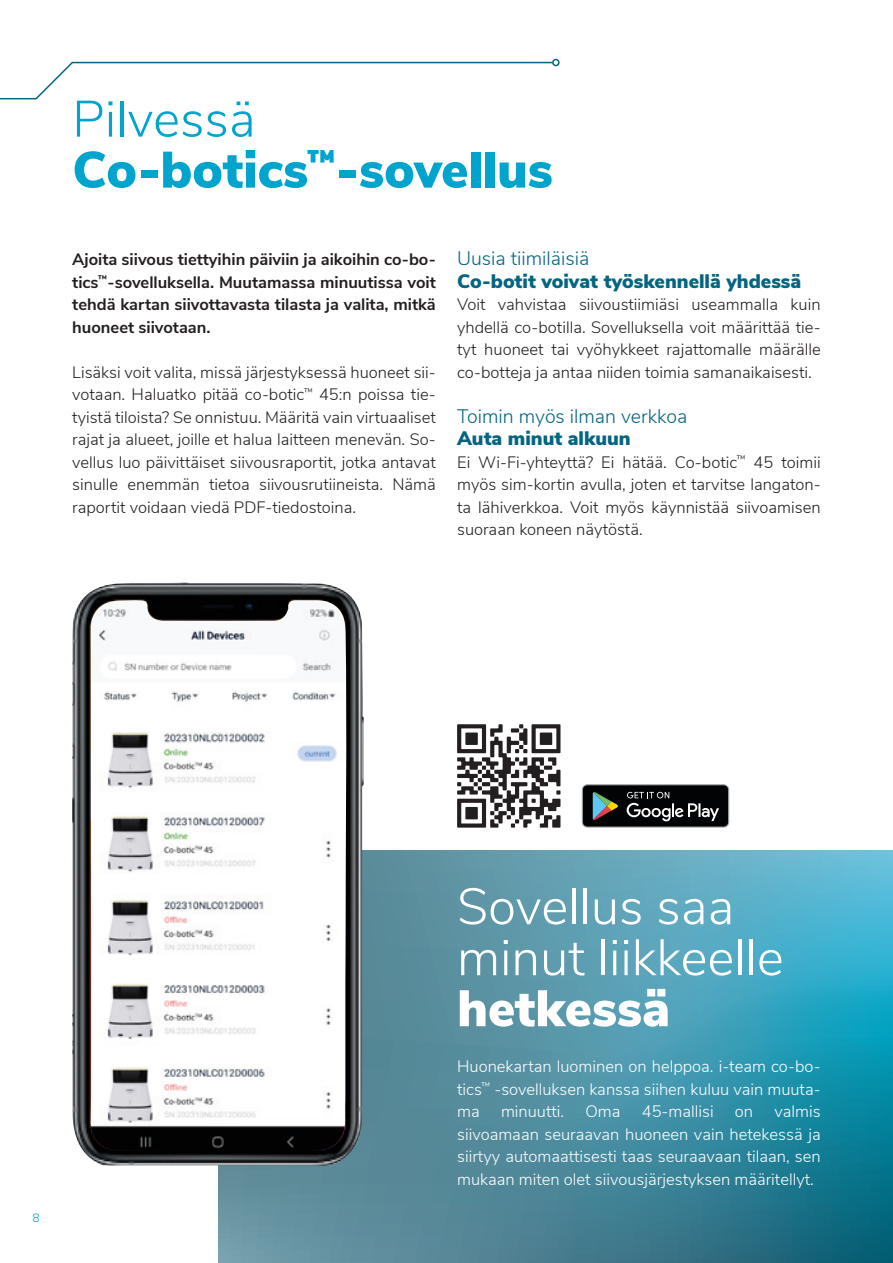
<style>
.page{position:relative;width:893px;height:1263px;background:#fff}
.page>*{position:absolute;margin:0;border:0;box-sizing:border-box;transform-origin:0 0}
.t1{font:300 51px/51px "Nunito Sans";color:#fff}
.t2{font:900 51px "Nunito Sans";color:#00a4cd}
.t3{font:300 51px "Nunito Sans";color:#00a4cd}
.t4{font:900 19.5px "Nunito Sans";color:#056580}
.t5{font:300 19.5px "Nunito Sans";color:#056580}
.t6{font:300 16.5px/22.5px "Nunito Sans";color:#231f20;text-align:justify}
.t7{font:300 16.5px/22.5px "Nunito Sans";color:#fff;text-align:justify}
.t8{font:700 16.5px/22.5px "Nunito Sans";color:#231f20;text-align:justify}
.p_caption-right{font:300 12px "Nunito Sans";color:#00a4cd}
.s1{font-weight:900}
</style>
<div class="page">
<svg style="left:218px;top:850px;width:675px;height:413px;background:#4892a6"></svg>
<img style="left:72px;top:582px;width:293px;height:583px">
<img style="left:90px;top:599px;width:257px;height:553px">
<svg style="left:457px;top:724px;width:103px;height:104px"></svg>
<svg style="left:582px;top:784px;width:147px;height:44px;background:#2e3130"></svg>
<svg style="left:0;top:61px;width:554px;height:39px"></svg>
<div style="left:552px;top:59px;width:8px;height:7px;border:2px solid #056580;border-radius:50%"></div>
<p class="t3" style="left:72px;top:82px;width:185px">Pilvessä</p>
<p class="t2" style="left:72px;top:132px;width:482px">Co-botics<sup>™</sup>-sovellus</p>
<p class="t8" style="left:72px;top:247px;width:365px">Ajoita siivous tiettyihin päiviin ja aikoihin co-bo&shy;tics<sup>™</sup>-sovelluksella. Muutamassa minuutissa voit tehdä kartan siivottavasta tilasta ja valita, mitkä huoneet siivotaan.</p>
<p class="t6" style="left:72px;top:360px;width:365px">Lisäksi voit valita, missä järjestyksessä huoneet sii&shy;votaan. Haluatko pitää co-botic<sup>™</sup> 45:n poissa tie&shy;tyistä tiloista? Se onnistuu. Määritä vain virtuaaliset rajat ja alueet, joille et halua laitteen menevän. So&shy;vellus luo päivittäiset siivousraportit, jotka antavat sinulle enemmän tietoa siivousrutiineista. Nämä raportit voidaan viedä PDF-tiedostoina.</p>
<p class="t5" style="left:457px;top:244px;width:134px">Uusia tiimiläisiä</p>
<p class="t4" style="left:457px;top:266px;width:346px">Co-botit voivat työskennellä yhdessä</p>
<p class="t6" style="left:457px;top:292px;width:365px">Voit vahvistaa siivoustiimiäsi useammalla kuin yhdellä co-botilla. Sovelluksella voit määrittää tie&shy;tyt huoneet tai vyöhykkeet rajattomalle määrälle co-botteja ja antaa niiden toimia samanaikaisesti.</p>
<p class="t5" style="left:457px;top:402px;width:232px">Toimin myös ilman verkkoa</p>
<p class="t4" style="left:457px;top:424px;width:175px">Auta minut alkuun</p>
<p class="t6" style="left:457px;top:450px;width:365px">Ei Wi-Fi-yhteyttä? Ei hätää. Co-botic<sup>™</sup> 45 toimii myös sim-kortin avulla, joten et tarvitse langaton&shy;ta lähiverkkoa. Voit myös käynnistää siivoamisen suoraan koneen näytöstä.</p>
<p class="p_caption-right" style="left:33px;top:1209px;width:9px">8</p>
<p class="t1" style="left:457px;top:878px;width:328px">Sovellus saa minut liikkeelle <span class="s1">hetkessä</span></p>
<p class="t7" style="left:457px;top:1054px;width:365px">Huonekartan luominen on helppoa. i-team co-bo&shy;tics<sup>™</sup> -sovelluksen kanssa siihen kuluu vain muuta&shy;ma</p>
<p class="t7" style="left:501px;top:1099px;width:65px">minuutti.</p>
<p class="t7" style="left:585px;top:1099px;width:37px">Oma</p>
<p class="t7" style="left:642px;top:1099px;width:73px">45-mallisi</p>
<p class="t7" style="left:735px;top:1099px;width:20px">on</p>
<p class="t7" style="left:457px;top:1099px;width:365px;text-indent:317px">valmis siivoamaan seuraavan huoneen vain hetekessä ja siirtyy automaattisesti taas seuraavaan tilaan, sen mukaan miten olet siivousjärjestyksen määritellyt.</p>
</div>
